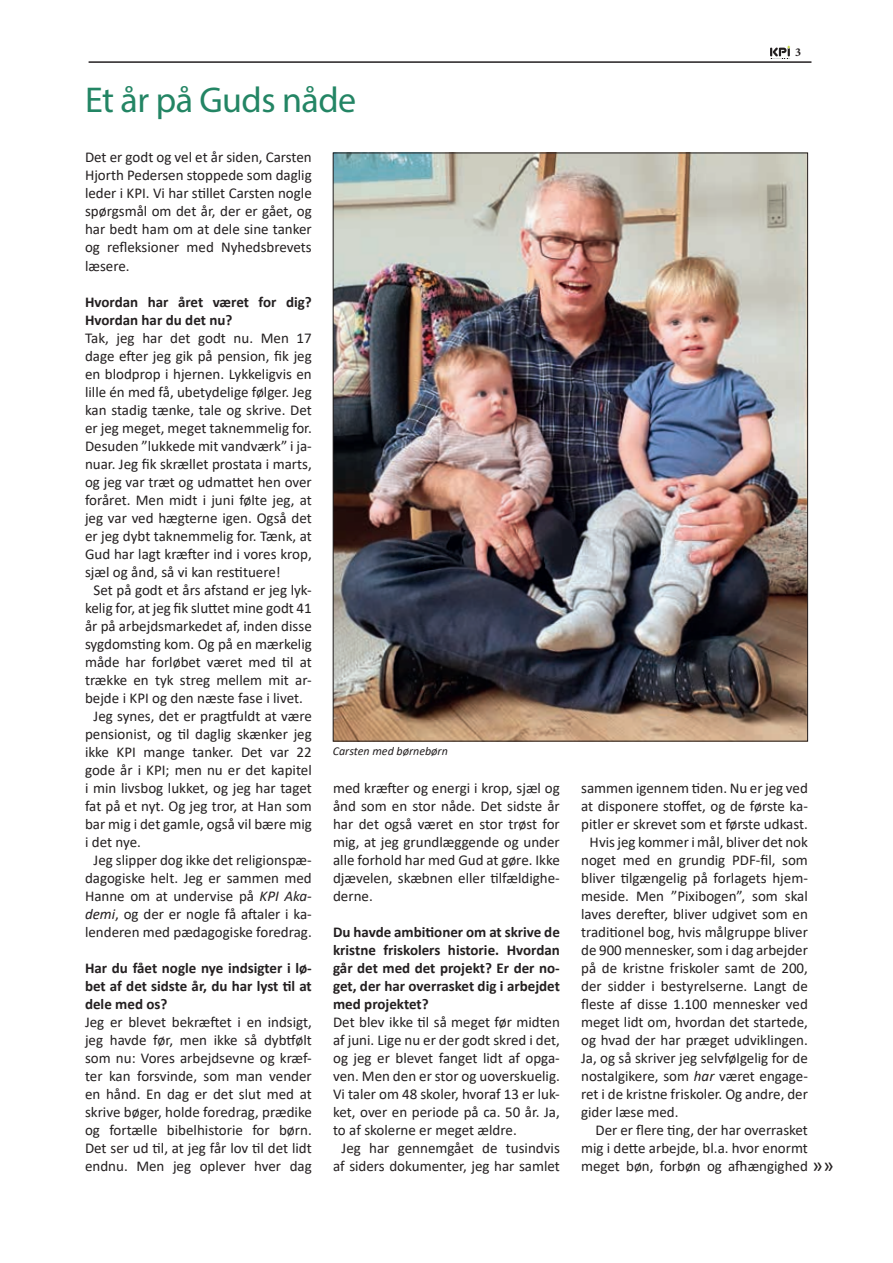
<style>
.page{position:relative;width:893px;height:1263px;background:#fff}
.page>*{position:absolute;margin:0;border:0;box-sizing:border-box;transform-origin:0 0}
.overskrift{font:36px "Myriad Pro";letter-spacing:-.015em;color:#238564}
.t1{font:21px "Calibri";color:#231f20}
.brødtekst{font:15px/18px "Calibri";color:#231f20;text-align:justify}
.brødtekst_1__afsnit{font:15px/18px "Calibri";color:#231f20;text-align:justify}
.mellemrubrik{font:700 15px/18px "Calibri";color:#231f20;text-align:justify}
.billedtekst{font:italic 12px "Calibri";color:#231f20}
.t2{font:700 12px "Minion Pro";color:#231f20}
.s1{font-style:italic}
</style>
<div class="page">
<hr style="left:89px;top:61px;width:722px;height:2px;background:#231f20">
<svg style="left:770px;top:46px;width:20px;height:10px"></svg>
<img style="left:335px;top:155px;width:471px;height:584px">
<p class="overskrift" style="left:85px;top:78px;width:273px">Et år på Guds nåde</p>
<p class="brødtekst_1__afsnit" style="left:85px;top:148px;width:228px">Det er godt og vel et år siden, Carsten Hjorth Pedersen stoppede som daglig leder i KPI. Vi har stillet Carsten nogle spørgsmål om det år, der er gået, og har bedt ham om at dele sine tanker og refleksioner med Nyhedsbrevets læsere.</p>
<p class="mellemrubrik" style="left:85px;top:292px;width:228px">Hvordan har året været for dig?<br>Hvordan har du det nu?</p>
<p class="brødtekst_1__afsnit" style="left:85px;top:328px;width:228px">Tak, jeg har det godt nu. Men 17 dage efter jeg gik på pension, fik jeg en blodprop i hjernen. Lykkeligvis en lille én med få, ubetydelige følger. Jeg kan stadig tænke, tale og skrive. Det er jeg meget, meget taknemmelig for.<br>Desuden ”lukkede mit vandværk” i ja&shy;nuar. Jeg fik skrællet prostata i marts, og jeg var træt og udmattet hen over foråret. Men midt i juni følte jeg, at jeg var ved hægterne igen. Også det er jeg dybt taknemmelig for. Tænk, at Gud har lagt kræfter ind i vores krop, sjæl og ånd, så vi kan restituere!</p>
<p class="brødtekst" style="left:85px;top:580px;width:228px;text-align:center">Set på godt et års afstand er jeg lyk&shy;kelig for, at jeg fik sluttet mine godt 41 år på arbejdsmarkedet af, inden disse sygdomsting kom. Og på en mærkelig måde har forløbet været med til at trække en tyk streg mellem mit ar&shy;bejde i KPI og den næste fase i livet.</p>
<p class="brødtekst" style="left:85px;top:706px;width:228px;text-indent:9px">Jeg synes, det er pragtfuldt at være pensionist, og til daglig skænker jeg ikke KPI mange tanker. Det var 22 gode år i KPI; men nu er det kapitel i min livsbog lukket, og jeg har taget fat på et nyt. Og jeg tror, at Han som bar mig i det gamle, også vil bære mig i det nye.</p>
<p class="brødtekst" style="left:85px;top:850px;width:228px;text-align:center">Jeg slipper dog ikke det religionspæ&shy;dagogiske helt. Jeg er sammen med Hanne om at undervise på <span class="s1">KPI Aka&shy;demi</span>, og der er nogle få aftaler i ka&shy;lenderen med pædagogiske foredrag.</p>
<p class="mellemrubrik" style="left:85px;top:958px;width:228px">Har du fået nogle nye indsigter i lø&shy;bet af det sidste år, du har lyst til at dele med os?</p>
<p class="brødtekst_1__afsnit" style="left:85px;top:1012px;width:228px">Jeg er blevet bekræftet i en indsigt, jeg havde før, men ikke så dybtfølt som nu: Vores arbejdsevne og kræf&shy;ter kan forsvinde, som man vender en hånd. En dag er det slut med at skrive bøger, holde foredrag, prædike og fortælle bibelhistorie for børn.<br>Det ser ud til, at jeg får lov til det lidt endnu. Men jeg oplever hver dag</p>
<p class="billedtekst" style="left:333px;top:742px;width:117px">Carsten med børnebørn</p>
<p class="brødtekst_1__afsnit" style="left:333px;top:778px;width:228px">med kræfter og energi i krop, sjæl og ånd som en stor nåde. Det sidste år har det også været en stor trøst for mig, at jeg grundlæggende og under alle forhold har med Gud at gøre. Ikke djævelen, skæbnen eller tilfældighe&shy;derne.</p>
<p class="mellemrubrik" style="left:333px;top:922px;width:228px">Du havde ambitioner om at skrive de kristne friskolers historie. Hvordan går det med det projekt? Er der no&shy;get, der har overrasket dig i arbejdet med projektet?</p>
<p class="brødtekst_1__afsnit" style="left:333px;top:1012px;width:228px">Det blev ikke til så meget før midten af juni. Lige nu er der godt skred i det, og jeg er blevet fanget lidt af opga&shy;ven. Men den er stor og uoverskuelig.<br>Vi taler om 48 skoler, hvoraf 13 er luk&shy;ket, over en periode på ca. 50 år. Ja, to af skolerne er meget ældre.</p>
<p class="brødtekst" style="left:333px;top:1138px;width:228px;text-align:center">Jeg har gennemgået de tusindvis af siders dokumenter, jeg har samlet</p>
<p class="t2" style="left:795px;top:44px;width:7px">3</p>
<p class="brødtekst" style="left:581px;top:778px;width:228px">sammen igennem tiden. Nu er jeg ved at disponere stoffet, og de første ka&shy;pitler er skrevet som et første udkast.</p>
<p class="brødtekst" style="left:581px;top:832px;width:228px;text-indent:9px">Hvis jeg kommer i mål, bliver det nok noget med en grundig PDF-fil, som bliver tilgængelig på forlagets hjem&shy;meside. Men ”Pixibogen”, som skal laves derefter, bliver udgivet som en traditionel bog, hvis målgruppe bliver de 900 mennesker, som i dag arbejder på de kristne friskoler samt de 200, der sidder i bestyrelserne. Langt de fleste af disse 1.100 mennesker ved meget lidt om, hvordan det startede, og hvad der har præget udviklingen.<br>Ja, og så skriver jeg selvfølgelig for de nostalgikere, som <span class="s1">har</span> været engage&shy;ret i de kristne friskoler. Og andre, der gider læse med.</p>
<p class="brødtekst" style="left:581px;top:1120px;width:228px;text-indent:14px">Der er flere ting, der har overrasket mig i dette arbejde, bl.a. hvor enormt meget bøn, forbøn og afhængighed</p>
<p class="t1" style="left:812px;top:1150px;width:23px">»»</p>
</div>
